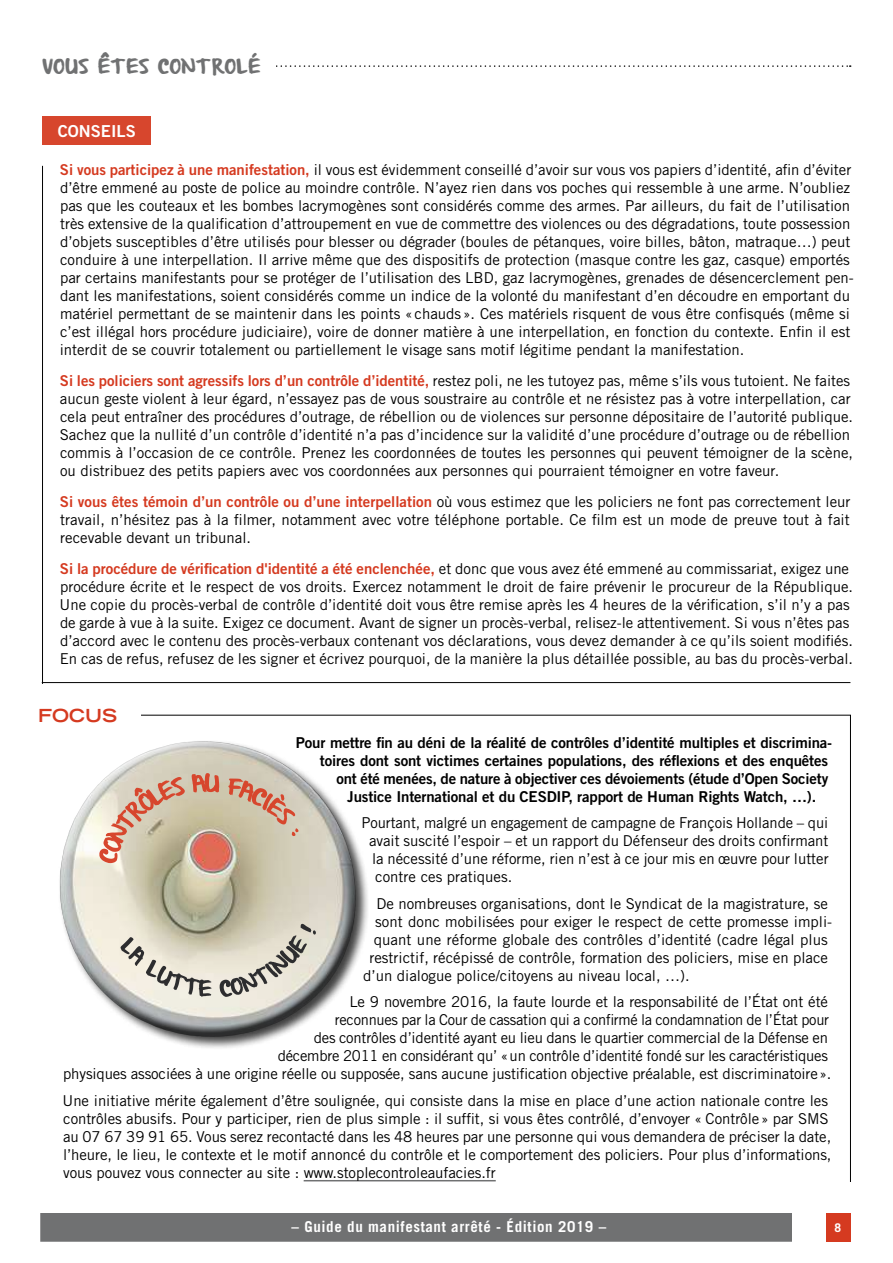
<style>
.page{position:relative;width:893px;height:1263px;background:#fff}
.page>*{position:absolute;margin:0;border:0;box-sizing:border-box;transform-origin:0 0}
.t1{font:700 expanded 18px "Trade Gothic LT Std";color:#d53a20}
.t2{font:16.5px "From Where You Are";color:#707172}
.t3{font:16.5px "Trade Gothic LT Std Bd 2";color:#fff}
.t4{font:15px/18px "Trade Gothic LT Std";color:#000}
.t5{font:15px "Trade Gothic LT Std Bd 2";letter-spacing:-.01em;color:#000}
.t6{font:15px "Trade Gothic LT Std Bd 2";color:#d53a20}
.t7{font:700 15px "Trade Gothic LT Std";letter-spacing:.04em;color:#fff}
.t8{font:700 12px "Trade Gothic LT Std";color:#fff}
.s1{font-family:"Trade Gothic LT Std Bd 2";color:#d53a20}
.s2{font-family:"Trade Gothic LT Std";color:#000}
</style>
<div class="page">
<div style="left:58px;top:739px;width:311px;height:311px;background:#000;opacity:.75"></div>
<div style="left:49px;top:731px;width:291px;height:229px;background:#fff;opacity:.75"></div>
<div style="left:65px;top:788px;width:300px;height:253px;background:#000;opacity:.75"></div>
<div style="left:825px;top:1213px;width:25px;height:29px;background:#d53a20"></div>
<div style="left:40px;top:1213px;width:772px;height:29px;background:#707172;border:2px solid #707172"></div>
<div style="left:792px;top:1200px;width:33px;height:63px;background:#fff"></div>
<hr style="left:304px;top:1180px;width:192px;height:1px;background:#707172">
<svg style="left:276px;top:65px;width:575px;height:2px"></svg>
<div style="left:43px;top:117px;width:108px;height:28px;background:#d7462d"></div>
<hr style="left:42px;top:166px;width:1px;height:518px;background:#000">
<hr style="left:42px;top:682px;width:808px;height:1px;background:#000">
<div style="left:38px;top:708px;width:102px;height:29px;background:#fff"></div>
<svg style="left:119px;top:908px;width:197px;height:98px;background:#cac6b8"></svg>
<svg style="left:88px;top:764px;width:212px;height:100px;background:#d2b9a4"></svg>
<p class="t2" style="left:43px;top:58px;width:36px">VOUS</p>
<p class="t2" style="left:98px;top:58px;width:27px">ÊTES</p>
<p class="t2" style="left:158px;top:58px;width:39px">CONTR</p>
<p class="t2" style="left:224px;top:58px;width:37px">OLÉ</p>
<p class="t3" style="left:58px;top:121px;width:69px">conseils</p>
<p class="t4" style="left:60px;top:161px;width:796px"><span class="s1">Si vous participez à une manifestation,</span> il vous est évidemment conseillé d’avoir sur vous vos papiers d’identité, afin d’éviter d’être emmené au poste de police au moindre contrôle. N’ayez rien dans vos poches qui ressemble à une arme. N’oubliez pas que les couteaux et les bombes lacrymogènes sont considérés comme des armes. Par ailleurs, du fait de l’utilisation très extensive de la qualification d’attroupement en vue de commettre des violences ou des dégradations, toute possession d’objets susceptibles d’être utilisés pour blesser ou dégrader (boules de pétanques, voire billes, bâton, matraque…) peut conduire à une interpellation. Il arrive même que des dispositifs de protection (masque contre les gaz, casque) emportés par certains manifestants pour se protéger de l’utilisation des LBD, gaz lacrymogènes, grenades de désencerclement pen&shy;dant les manifestations, soient considérés comme un indice de la volonté du manifestant d’en découdre en emportant du matériel permettant de se maintenir dans les points «chauds». Ces matériels risquent de vous être confisqués (même si c’est illégal hors procédure judiciaire), voire de donner matière à une interpellation, en fonction du contexte. Enfin il est interdit de se couvrir totalement ou partiellement le visage sans motif légitime pendant la manifestation.</p>
<p class="t4" style="left:60px;top:371px;width:795px"><span class="s1">Si les policiers sont agressifs lors d’un contrôle d’identité,</span> restez poli, ne les tutoyez pas, même s’ils vous tutoient. Ne faites aucun geste violent à leur égard, n’essayez pas de vous soustraire au contrôle et ne résistez pas à votre interpellation, car cela peut entraîner des procédures d’outrage, de rébellion ou de violences sur personne dépositaire de l’autorité publique.<br>Sachez que la nullité d’un contrôle d’identité n’a pas d’incidence sur la validité d’une procédure d’outrage ou de rébellion commis à l’occasion de ce contrôle. Prenez les coordonnées de toutes les personnes qui peuvent témoigner de la scène, ou distribuez des petits papiers avec vos coordonnées aux personnes qui pourraient témoigner en votre faveur.</p>
<p class="t4" style="left:60px;top:492px;width:792px;text-align:justify"><span class="s1">Si vous êtes témoin d’un contrôle ou d’une interpellation</span> où vous estimez que les policiers ne font pas correctement leur travail, n’hésitez pas à la filmer, notamment avec votre téléphone portable. Ce film est un mode de preuve tout à fait recevable devant un tribunal.</p>
<p class="t6" style="left:60px;top:559px;width:791px">Si la procédure de vérification d'identité a été enclenchée, <span class="s2">et donc que vous avez été emmené au commissariat, exigez une</span></p>
<p class="t4" style="left:60px;top:577px;width:795px">procédure écrite et le respect de vos droits. Exercez notamment le droit de faire prévenir le procureur de la République.<br>Une copie du procès-verbal de contrôle d’identité doit vous être remise après les 4 heures de la vérification, s’il n’y a pas de garde à vue à la suite. Exigez ce document. Avant de signer un procès-verbal, relisez-le attentivement. Si vous n’êtes pas d’accord avec le contenu des procès-verbaux contenant vos déclarations, vous devez demander à ce qu’ils soient modifiés.<br>En cas de refus, refusez de les signer et écrivez pourquoi, de la manière la plus détaillée possible, au bas du procès-verbal.</p>
<p class="t1" style="left:38px;top:703px;width:80px">FOCUS</p>
<p class="t5" style="left:296px;top:733px;width:538px">Pour mettre fin au déni de la réalité de contrôles d’identité multiples et discrimina-</p>
<p class="t5" style="left:320px;top:751px;width:510px">toires dont sont victimes certaines populations, des réflexions et des enquêtes</p>
<p class="t5" style="left:336px;top:769px;width:493px">ont été menées, de nature à objectiver ces dévoiements (étude d’Open Society</p>
<p class="t5" style="left:347px;top:787px;width:471px">Justice I nternational et du CESDIP, rapport de Human Rights Watch, …).</p>
<p class="t4" style="left:361px;top:814px;width:468px">Pourtant, malgré un engagement de campagne de François Hollande – qui</p>
<p class="t4" style="left:369px;top:832px;width:461px">avait suscité l’espoir – et un rapport du Défenseur des droits confirmant</p>
<p class="t4" style="left:372px;top:850px;width:458px">la nécessité d’une réforme, rien n’est à ce jour mis en œuvre pour lutter</p>
<p class="t4" style="left:375px;top:868px;width:139px">contre ces pratiques.</p>
<p class="t4" style="left:376px;top:894px;width:453px">De nombreuses organisations, dont le Syndicat de la magistrature, se</p>
<p class="t4" style="left:375px;top:912px;width:458px">sont donc mobilisées pour exiger le respect de cette promesse impli-</p>
<p class="t4" style="left:374px;top:930px;width:456px">quant une réforme globale des contrôles d’identité (cadre légal plus</p>
<p class="t4" style="left:369px;top:948px;width:460px">restrictif, récépissé de contrôle, formation des policiers, mise en place</p>
<p class="t4" style="left:363px;top:966px;width:328px">d’un dialogue police/citoyens au niveau local, …).</p>
<p class="t4" style="left:63px;top:993px;width:770px;text-align:right">Le 9 novembre 2016, la faute lourde et la responsabilité de l’État ont été<br>reconnues par la Cour de cassation qui a confirmé la condamnation de l’État pour<br>des contrôles d’identité ayant eu lieu dans le quartier commercial de la Défense en<br>décembre 2011 en considérant qu’ «un contrôle d’identité fondé sur les caractéristiques<br>physiques associées à une origine réelle ou supposée, sans aucune justification objective préalable, est discriminatoire».</p>
<p class="t4" style="left:63px;top:1091px;width:770px">Une initiative mérite également d’être soulignée, qui consiste dans la mise en place d’une action nationale contre les contrôles abusifs. Pour y participer, rien de plus simple : il suffit, si vous êtes contrôlé, d’envoyer « Contrôle» par SMS au 07 67 39 91 65. Vous serez recontacté dans les 48 heures par une personne qui vous demandera de préciser la date, l’heure, le lieu, le contexte et le motif annoncé du contrôle et le comportement des policiers. Pour plus d’informations, vous pouvez vous connecter au site : www.stoplecontroleaufacies.fr</p>
<p class="t7" style="left:292px;top:1218px;width:316px">– Guide du manifestant arrêté - Édition 2019 –</p>
<p class="t8" style="left:834px;top:1220px;width:8px">8</p>
</div>
